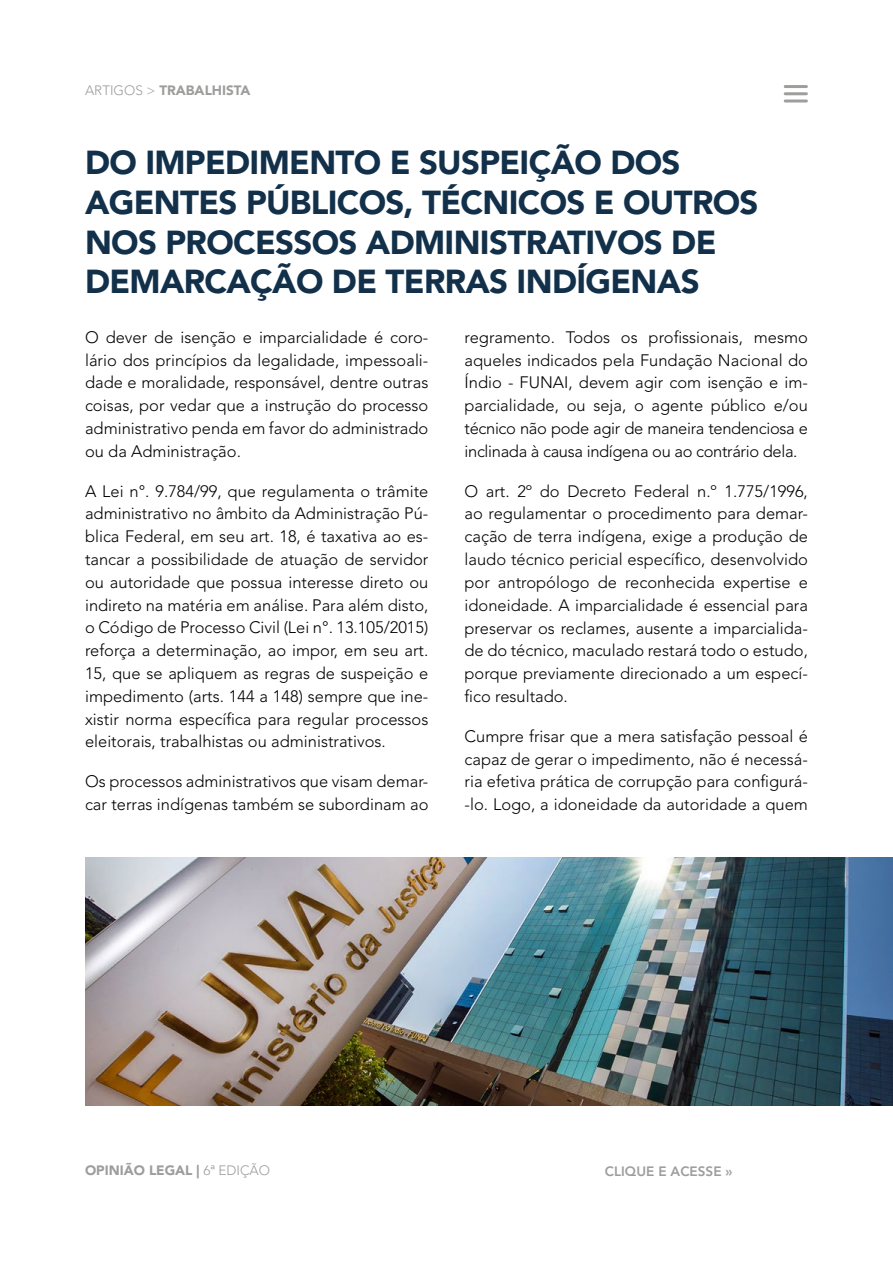
<style>
.page{position:relative;width:893px;height:1263px;background:#fff}
.page>*{position:absolute;margin:0;border:0;box-sizing:border-box;transform-origin:0 0}
.t1{font:900 33px/39.6px "Avenir LT Std";letter-spacing:-.02em;color:#12304a}
.t2{font:300 16.5px/22.8px "Avenir LT Std";color:#000;text-align:justify}
.t3{font:900 13.5px "Avenir LT Std";color:#9d9d9c}
.t4{font:800 13.5px "Avenir LT Std";color:#9d9d9c}
.s1{font-weight:300}
</style>
<div class="page">
<hr style="left:785px;top:85px;width:21px;height:3px;background:#9e9e9c">
<hr style="left:785px;top:92px;width:21px;height:3px;background:#9e9e9c">
<hr style="left:785px;top:99px;width:21px;height:3px;background:#9e9e9c">
<img style="left:85px;top:858px;width:808px;height:248px">
<p class="t3" style="left:85px;top:82px;width:167px"><span class="s1">ARTIGOS &gt;</span> TRABALHISTA</p>
<h1 class="t1" style="left:85px;top:143px;width:675px">DO IMPEDIMENTO E SUSPEIÇÃO DOS AGENTES PÚBLICOS, TÉCNICOS E OUTROS NOS PROCESSOS ADMINISTRATIVOS DE DEMARCAÇÃO DE TERRAS INDÍGENAS</h1>
<p class="t2" style="left:85px;top:326px;width:345px">O dever de isenção e imparcialidade é coro&shy;lário dos princípios da legalidade, impessoali&shy;dade e moralidade, responsável, dentre outras coisas, por vedar que a instrução do processo administrativo penda em favor do administrado ou da Administração.</p>
<p class="t2" style="left:85px;top:480px;width:345px">A Lei n°. 9.784/99, que regulamenta o trâmite administrativo no âmbito da Administração Pú&shy;blica Federal, em seu art. 18, é taxativa ao es&shy;tancar a possibilidade de atuação de servidor ou autoridade que possua interesse direto ou indireto na matéria em análise. Para além disto, o Código de Processo Civil (Lei n°. 13.105/2015) reforça a determinação, ao impor, em seu art.<br>15, que se apliquem as regras de suspeição e impedimento (arts. 144 a 148) sempre que ine&shy;xistir norma específica para regular processos eleitorais, trabalhistas ou administrativos.</p>
<p class="t2" style="left:85px;top:770px;width:345px">Os processos administrativos que visam demar&shy;car terras indígenas também se subordinam ao</p>
<p class="t2" style="left:465px;top:326px;width:345px">regramento. Todos os profissionais, mesmo aqueles indicados pela Fundação Nacional do Índio - FUNAI, devem agir com isenção e im&shy;parcialidade, ou seja, o agente público e/ou técnico não pode agir de maneira tendenciosa e inclinada à causa indígena ou ao contrário dela.</p>
<p class="t2" style="left:465px;top:480px;width:345px">O art. 2º do Decreto Federal n.º 1.775/1996, ao regulamentar o procedimento para demar&shy;cação de terra indígena, exige a produção de laudo técnico pericial específico, desenvolvido por antropólogo de reconhecida expertise e idoneidade. A imparcialidade é essencial para preservar os reclames, ausente a imparcialida&shy;de do técnico, maculado restará todo o estudo, porque previamente direcionado a um especí&shy;fico resultado.</p>
<p class="t2" style="left:465px;top:725px;width:345px">Cumpre frisar que a mera satisfação pessoal é capaz de gerar o impedimento, não é necessá&shy;ria efetiva prática de corrupção para configurá--lo. Logo, a idoneidade da autoridade a quem</p>
<p class="t3" style="left:85px;top:1162px;width:187px">OPINIÃO LEGAL | <span class="s1">6a EDIÇÃO</span></p>
<p class="t4" style="left:605px;top:1164px;width:129px">CLIQUE E ACESSE »</p>
</div>
